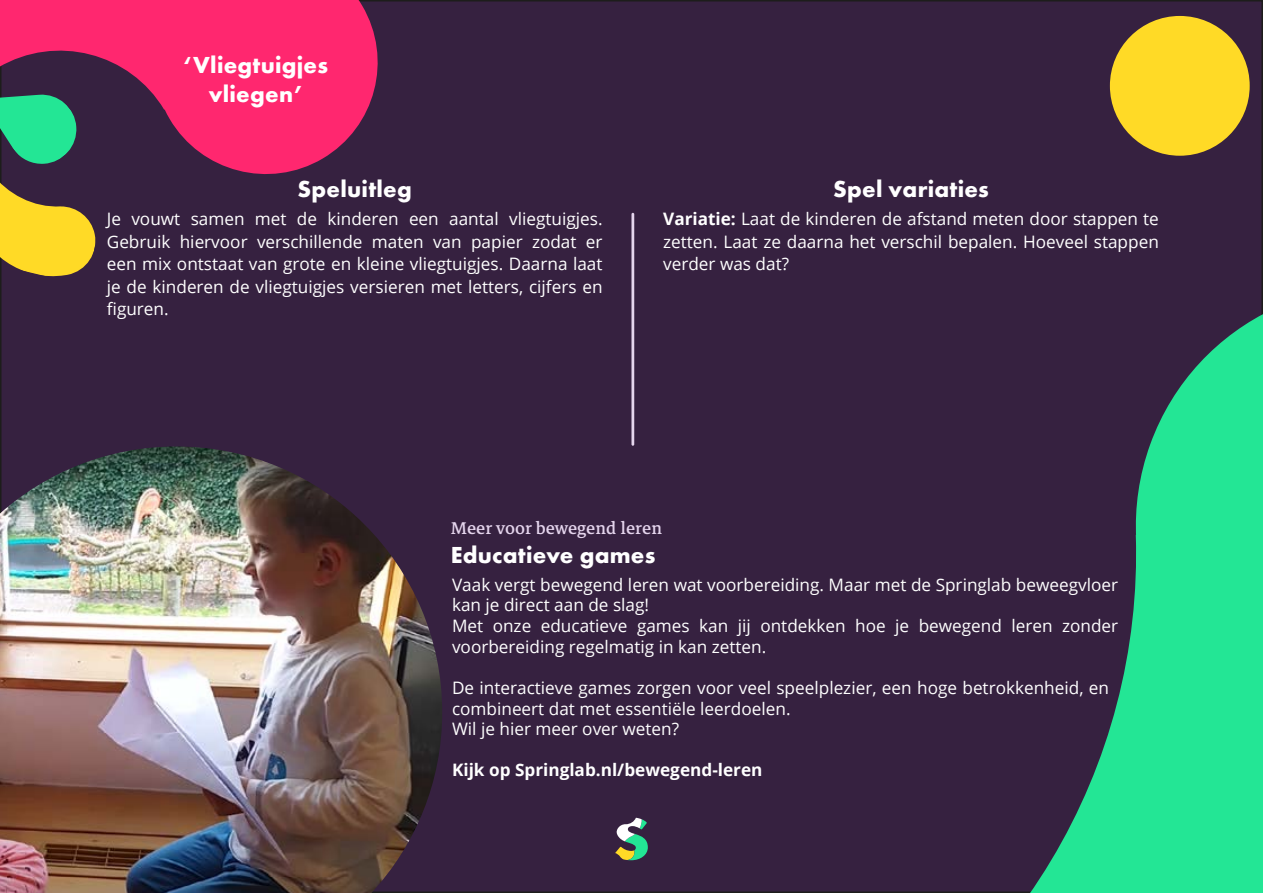
<style>
.page{position:relative;width:1263px;height:893px;background:#fff}
.page>*{position:absolute;margin:0;border:0;box-sizing:border-box;transform-origin:0 0}
.t1{font:700 24px/28.8px "Futura PT";letter-spacing:.01em;color:#fff;text-align:center}
.t2{font:24px "Markazi Text";color:#e5d5ed}
.t3{font:17.25px/22.5px "Open Sans";color:#fff;text-align:justify}
.t4{font:700 17.25px "Open Sans";color:#fff}
.s1{font-weight:700}
</style>
<div class="page">
<div style="left:1px;top:1px;width:1261px;height:891px;background:#362140"></div>
<svg style="left:442px;top:744px;width:821px;height:149px"></svg>
<svg style="left:1105px;top:286px;width:158px;height:511px;fill:#23e695"></svg>
<svg style="left:615px;top:818px;width:33px;height:42px"></svg>
<svg style="left:0;top:190px;width:96px;height:92px"></svg>
<svg style="left:0;top:0;width:393px;height:190px;fill:#ff276f"></svg>
<div style="left:1110px;top:16px;width:140px;height:140px;background:#ffda26;border-radius:50%"></div>
<img style="left:0;top:446px;width:442px;height:447px">
<hr style="left:631px;top:213px;width:3px;height:233px;background:#e5d5ed">
<h1 class="t1" style="left:183px;top:50px;width:146px">‘Vliegtuigjes vliegen’</h1>
<h1 class="t1" style="left:298px;top:174px;width:116px">Speluitleg</h1>
<p class="t3" style="left:107px;top:207px;width:497px">Je vouwt samen met de kinderen een aantal vliegtuigjes.<br>Gebruik hiervoor verschillende maten van papier zodat er een mix ontstaat van grote en kleine vliegtuigjes. Daarna laat je de kinderen de vliegtuigjes versieren met letters, cijfers en figuren.</p>
<h1 class="t1" style="left:833px;top:174px;width:157px">Spel variaties</h1>
<p class="t3" style="left:663px;top:207px;width:497px"><span class="s1">Variatie:</span> Laat de kinderen de afstand meten door stappen te zetten. Laat ze daarna het verschil bepalen. Hoeveel stappen verder was dat?</p>
<h1 class="t2" style="left:451px;top:514px;width:213px">Meer voor bewegend leren</h1>
<h1 class="t1" style="left:451px;top:540px;width:206px">Educatieve games</h1>
<p class="t3" style="left:452px;top:574px;width:668px;line-height:20.5px;text-align:left">Vaak vergt bewegend leren wat voorbereiding. Maar met de Springlab beweegvloer kan je direct aan de slag!<br>Met onze educatieve games kan jij ontdekken hoe je bewegend leren zonder voorbereiding regelmatig in kan zetten.</p>
<p class="t3" style="left:452px;top:677px;width:659px;line-height:20.5px;text-align:left">De interactieve games zorgen voor veel speelplezier, een hoge betrokkenheid, en combineert dat met essentiële leerdoelen.<br>Wil je hier meer over weten?</p>
<p class="t4" style="left:452px;top:758px;width:312px">Kijk op Springlab.nl/bewegend-leren</p>
</div>
